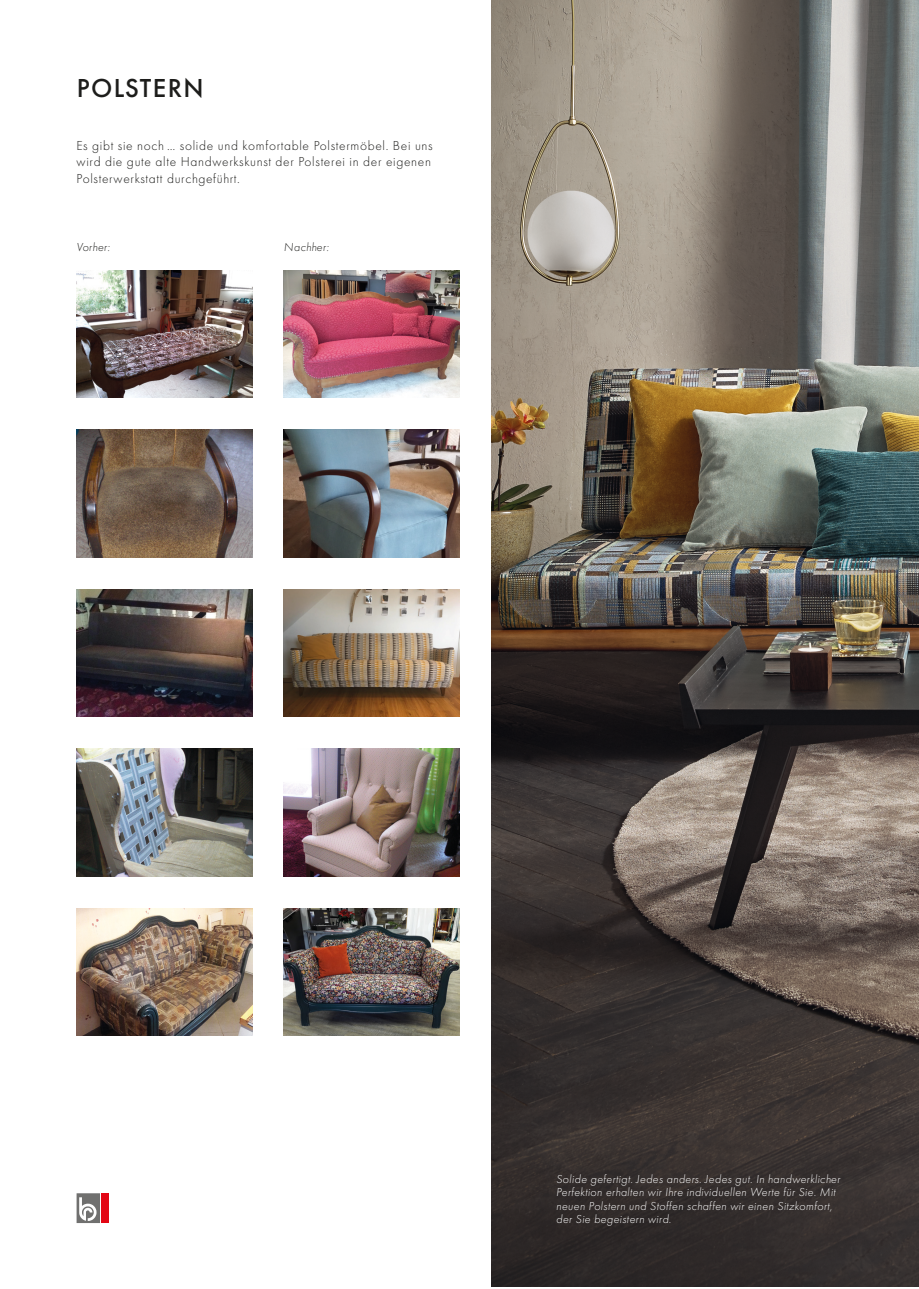
<style>
.page{position:relative;width:919px;height:1289px;background:#fff}
.page>*{position:absolute;margin:0;border:0;box-sizing:border-box;transform-origin:0 0}
.t1{font:500 27px "Futura PT";letter-spacing:.05em;color:#1d1d1b}
.t2{font:300 13.5px/16.5px "Futura PT";letter-spacing:.05em;color:#1d1d1b}
.t3{font:italic 300 12px/13.5px "Futura PT";letter-spacing:.03em;color:#fff}
.t4{font:italic 300 12px "Futura PT";letter-spacing:.03em;color:#1d1d1b}
</style>
<div class="page">
<img style="left:491px;top:0;width:427px;height:1286px">
<img style="left:77px;top:270px;width:175px;height:128px">
<img style="left:77px;top:429px;width:175px;height:128px">
<img style="left:77px;top:589px;width:175px;height:127px">
<img style="left:77px;top:748px;width:175px;height:128px">
<img style="left:284px;top:270px;width:175px;height:128px">
<img style="left:284px;top:429px;width:175px;height:128px">
<img style="left:284px;top:589px;width:175px;height:127px">
<img style="left:284px;top:748px;width:175px;height:128px">
<svg style="left:77px;top:1193px;width:23px;height:29px"></svg>
<div style="left:101px;top:1193px;width:8px;height:29px;background:#e30614"></div>
<img style="left:77px;top:908px;width:175px;height:127px">
<img style="left:284px;top:908px;width:175px;height:127px">
<p class="t1" style="left:77px;top:72px;width:128px">POLSTERN</p>
<p class="t2" style="left:77px;top:137px;width:357px">Es gibt sie noch … solide und komfortable Polstermöbel. Bei uns wird die gute alte Handwerkskunst der Polsterei in der eigenen<br>Polsterwerkstatt durchgeführt.</p>
<p class="t4" style="left:77px;top:240px;width:35px">Vorher:</p>
<p class="t4" style="left:284px;top:240px;width:46px">Nachher:</p>
<p class="t3" style="left:556px;top:1171px;width:286px">Solide gefertigt. Jedes anders. Jedes gut. In handwerklicher Perfektion erhalten wir Ihre individuellen Werte für Sie. Mit neuen Polstern und Stoffen schaffen wir einen Sitzkomfort, der Sie begeistern wird.</p>
</div>
